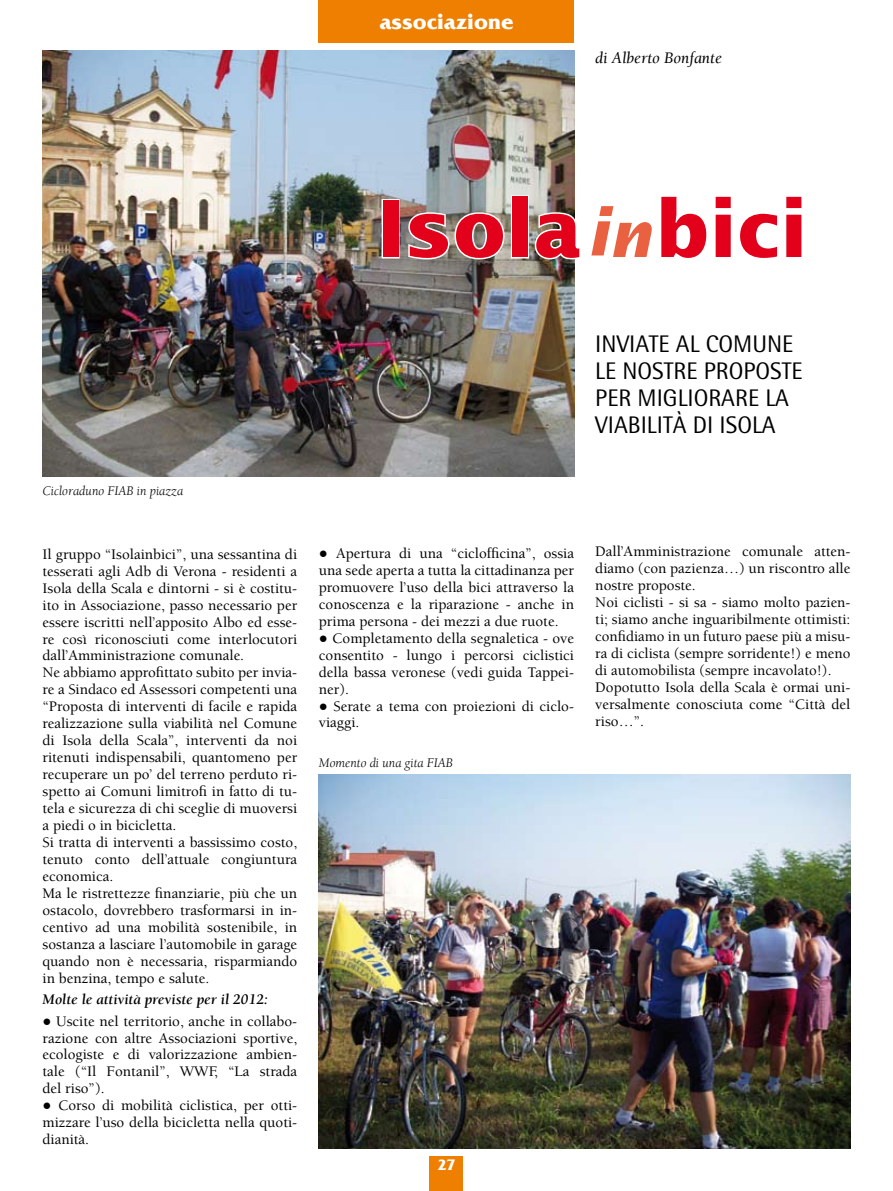
<style>
.page{position:relative;width:893px;height:1191px;background:#fff}
.page>*{position:absolute;margin:0;border:0;box-sizing:border-box;transform-origin:0 0}
.t1{font:700 78px "Lucida Sans";color:#e2001a}
.t2{font:24px/27px "Rotis Semi Sans";color:#000}
.t3{font:700 21px "Friz Qua T";color:#fff}
.t4{font:italic 16.5px "Berkeley";color:#000}
.t5{font:500 15px/17px "Berkeley";color:#000;text-align:justify}
.t6{font:italic 700 15px "Berkeley";color:#000}
.t7{font:700 15px "Friz Qua T";color:#fff}
.t8{font:italic 13.5px "Berkeley";color:#000}
.s1{font-style:italic;font-size:63px;color:#e96141}
.s2{font-family:"Arial";font-weight:700}
</style>
<div class="page">
<div style="left:429px;top:1157px;width:34px;height:34px;background:#ee7f00"></div>
<div style="left:319px;top:0;width:255px;height:43px;background:#ee7f00"></div>
<img style="left:43px;top:51px;width:531px;height:425px">
<img style="left:319px;top:774px;width:531px;height:374px">
<div style="left:382px;top:199px;width:18px;height:59px;border:3px solid #fff"></div>
<svg style="left:406px;top:211px;width:100px;height:50px"></svg>
<div style="left:511px;top:195px;width:18px;height:63px;border:3px solid #fff"></div>
<svg style="left:533px;top:211px;width:42px;height:50px"></svg>
<h3 class="t3" style="left:380px;top:9px;width:135px">associazione</h3>
<p class="t4" style="left:595px;top:49px;width:128px">di Alberto Bonfante</p>
<h1 class="t1" style="left:376px;top:182px;width:433px">Isola <span class="s1">in</span> bici</h1>
<p class="t8" style="left:43px;top:484px;width:142px">Cicloraduno FIAB in piazza</p>
<p class="t5" style="left:43px;top:546px;width:256px;text-align:left">Il gruppo “Isolainbici”, una sessantina di tesserati agli Adb di Verona - residenti a Isola della Scala e dintorni - si è costitu&shy;ito in Associazione, passo necessario per essere iscritti nell’apposito Albo ed esse&shy;re così riconosciuti come interlocutori dall’Amministrazione comunale.<br>Ne abbiamo approfittato subito per invia&shy;re a Sindaco ed Assessori competenti una “Proposta di interventi di facile e rapida realizzazione sulla viabilità nel Comune di Isola della Scala”, interventi da noi ritenuti indispensabili, quantomeno per recuperare un po’ del terreno perduto ri&shy;spetto ai Comuni limitrofi in fatto di tu&shy;tela e sicurezza di chi sceglie di muoversi a piedi o in bicicletta.<br>Si tratta di interventi a bassissimo costo, tenuto conto dell’attuale congiuntura economica.<br>Ma le ristrettezze finanziarie, più che un ostacolo, dovrebbero trasformarsi in in&shy;centivo ad una mobilità sostenibile, in sostanza a lasciare l’automobile in garage quando non è necessaria, risparmiando in benzina, tempo e salute.</p>
<p class="t6" style="left:43px;top:991px;width:227px">Molte le attività previste per il 2012:</p>
<p class="t5" style="left:43px;top:1012px;width:256px"><span class="s2">●</span> Uscite nel territorio, anche in collabo&shy;razione con altre Associazioni sportive, ecologiste e di valorizzazione ambien&shy;tale (“Il Fontanil”, WWF, “La strada del riso”).</p>
<p class="t5" style="left:43px;top:1097px;width:256px"><span class="s2">●</span> Corso di mobilità ciclistica, per otti&shy;mizzare l’uso della bicicletta nella quoti&shy;dianità.</p>
<h2 class="t2" style="left:595px;top:330px;width:209px">INVIATE AL COMUNE<br>LE NOSTRE PROPOSTE<br>PER MIGLIORARE LA<br>VIABILITÀ DI ISOLA</h2>
<p class="t5" style="left:319px;top:545px;width:257px"><span class="s2">●</span> Apertura di una “ciclofficina”, ossia una sede aperta a tutta la cittadinanza per promuovere l’uso della bici attraverso la conoscenza e la riparazione - anche in prima persona - dei mezzi a due ruote.</p>
<p class="t5" style="left:319px;top:630px;width:257px"><span class="s2">●</span> Completamento della segnaletica - ove consentito - lungo i percorsi ciclistici della bassa veronese (vedi guida Tappei&shy;ner).</p>
<p class="t5" style="left:319px;top:697px;width:257px"><span class="s2">●</span> Serate a tema con proiezioni di ciclo&shy;viaggi.</p>
<p class="t8" style="left:319px;top:755px;width:136px">Momento di una gita FIAB</p>
<p class="t5" style="left:595px;top:543px;width:257px;text-align:left">Dall’Amministrazione comunale atten&shy;diamo (con pazienza…) un riscontro alle nostre proposte.<br>Noi ciclisti - si sa - siamo molto pazien&shy;ti; siamo anche inguaribilmente ottimisti: confidiamo in un futuro paese più a misu&shy;ra di ciclista (sempre sorridente!) e meno di automobilista (sempre incavolato!).<br>Dopotutto Isola della Scala è ormai uni&shy;versalmente conosciuta come “Città del riso…”.</p>
<p class="t7" style="left:437px;top:1156px;width:20px">27</p>
</div>
